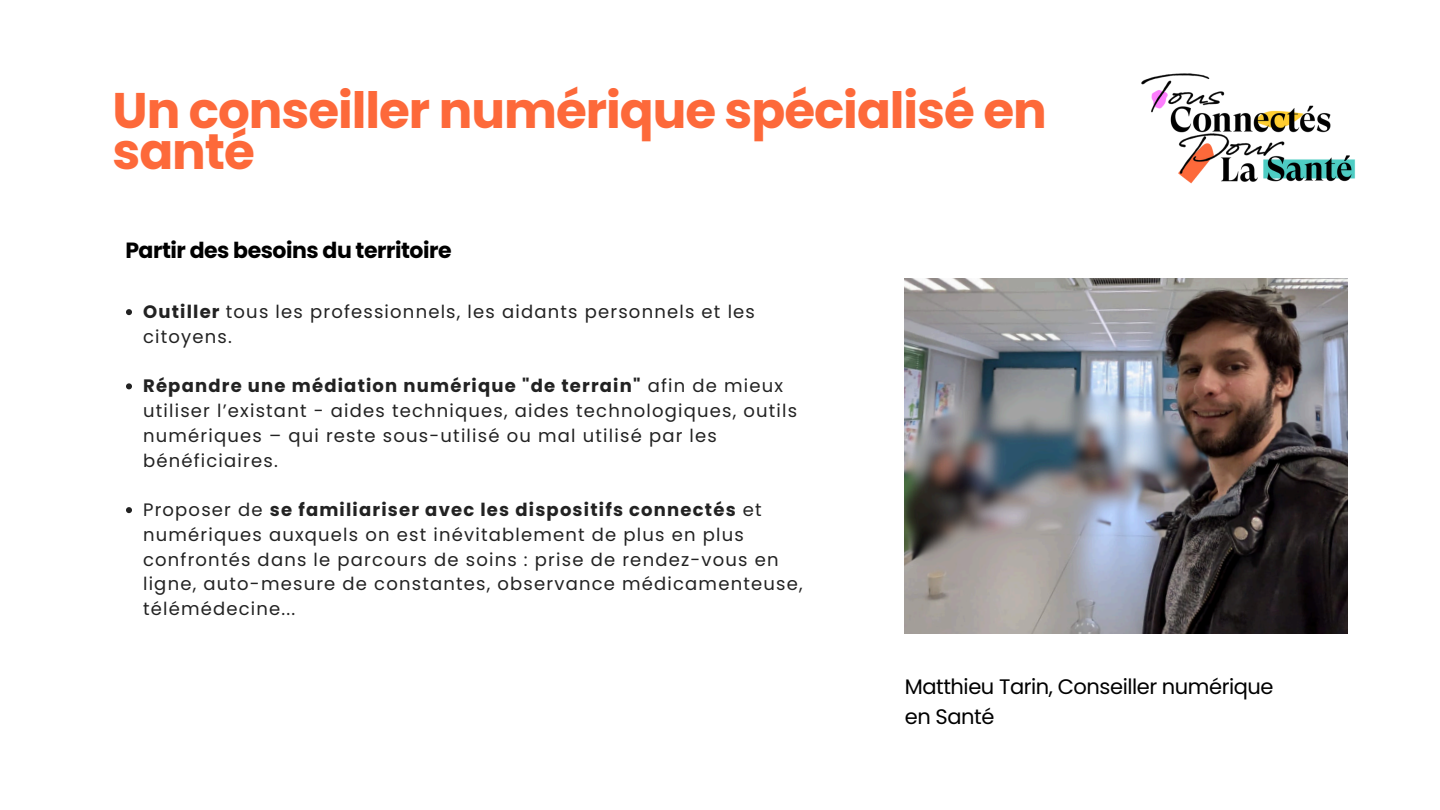
<style>
.page{position:relative;width:1440px;height:810px;background:#fff}
.page>*{position:absolute;margin:0;border:0;box-sizing:border-box;transform-origin:0 0}
.t1{font:700 50px/41.2px "Poppins";letter-spacing:-.02em;color:#fd693a}
.t2{font:700 22px "Poppins";letter-spacing:-.02em;color:#000}
.t3{font:21px/29.2px "Poppins";letter-spacing:-.02em;color:#000}
.t4{font:18px/24.8px "Poppins";letter-spacing:.065em;color:#222}
.s1{font-weight:700}
</style>
<div class="page">
<svg style="left:126px;top:309px;width:6px;height:6px"></svg>
<svg style="left:126px;top:383px;width:6px;height:6px"></svg>
<svg style="left:126px;top:507px;width:6px;height:6px"></svg>
<img style="left:1141px;top:73px;width:214px;height:111px">
<img style="left:905px;top:279px;width:442px;height:354px">
<h1 class="t1" style="left:112px;top:90px;width:936px">Un conseiller numérique spécialisé en santé</h1>
<p class="t2" style="left:125px;top:235px;width:328px">Partir des besoins du territoire</p>
<p class="t4" style="left:143px;top:299px;width:613px"><span class="s1">Outiller</span> tous les professionnels, les aidants personnels et les citoyens.</p>
<p class="t4" style="left:143px;top:374px;width:656px"><span class="s1">Répandre une médiation numérique "de terrain"</span> afin de mieux utiliser l’existant - aides techniques, aides technologiques, outils numériques – qui reste sous-utilisé ou mal utilisé par les bénéficiaires.</p>
<p class="t4" style="left:143px;top:497px;width:661px">Proposer de <span class="s1">se familiariser avec les dispositifs connectés</span> et numériques auxquels on est inévitablement de plus en plus confrontés dans le parcours de soins : prise de rendez-vous en ligne, auto-mesure de constantes, observance médicamenteuse, télémédecine...</p>
<p class="t3" style="left:905px;top:672px;width:370px">Matthieu Tarin, Conseiller numérique en Santé</p>
</div>
